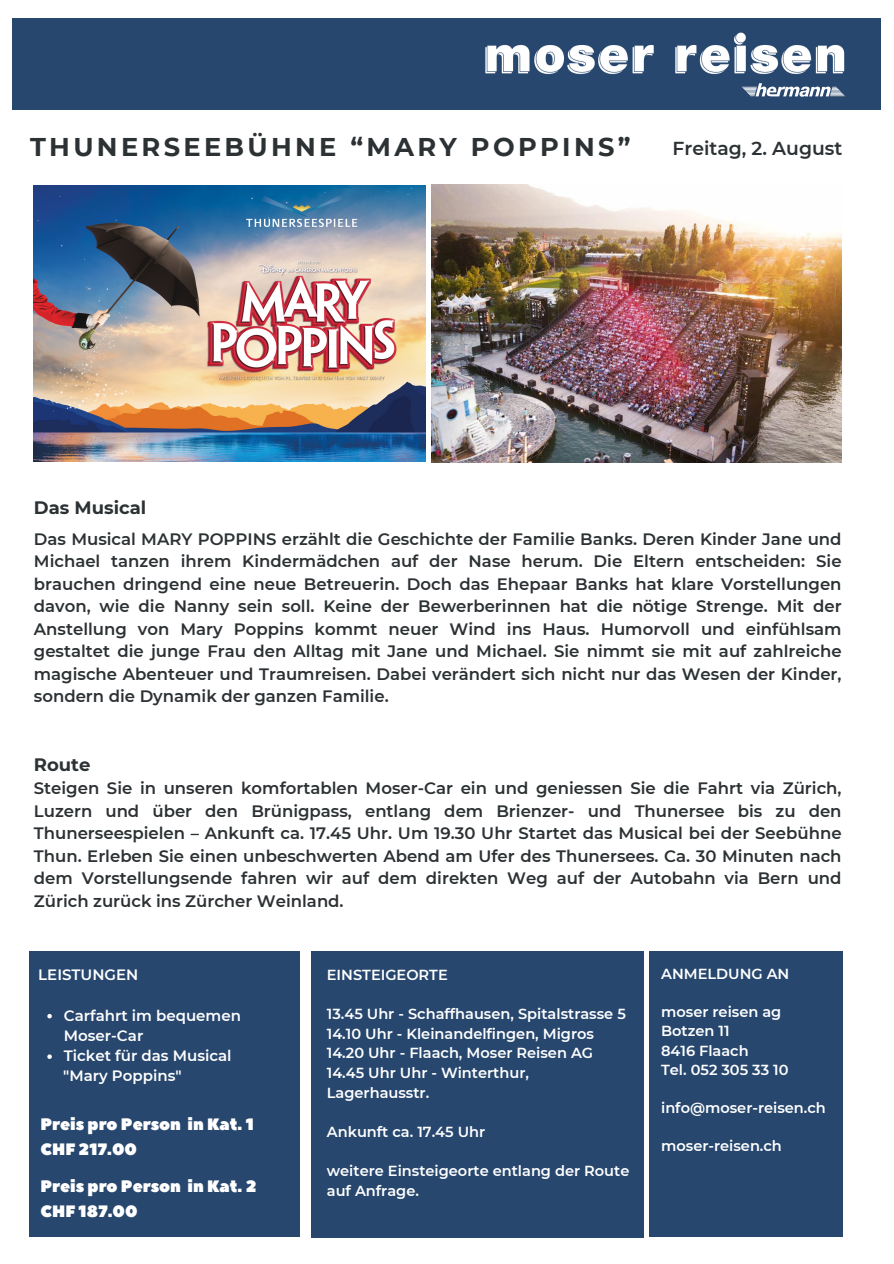
<style>
.page{position:relative;width:894px;height:1264px;background:#fff}
.page>*{position:absolute;margin:0;border:0;box-sizing:border-box;transform-origin:0 0}
.t1{font:700 25.65px "Montserrat";letter-spacing:.13em;color:#2c3134}
.t2{font:600 18.75px "Montserrat";color:#2c3134}
.t3{font:700 18px "Montserrat";color:#2c3134}
.t4{font:600 16.5px/22.5px "Montserrat";color:#2c3134;text-align:justify}
.t5{font:16.5px "Peace Sans";color:#fff}
.t6{font:600 15px/20.2px "Montserrat";color:#fff}
.t7{font:600 14.55px/19.6px "Montserrat";color:#fff}
</style>
<div class="page">
<div style="left:29px;top:951px;width:270px;height:285px;background:#27476e"></div>
<div style="left:311px;top:951px;width:332px;height:286px;background:#27476e"></div>
<div style="left:649px;top:951px;width:193px;height:285px;background:#27476e"></div>
<div style="left:13px;top:19px;width:867px;height:91px;background:#27476e"></div>
<img style="left:431px;top:184px;width:410px;height:278px">
<img style="left:34px;top:185px;width:391px;height:277px">
<svg style="left:47px;top:1013px;width:5px;height:5px"></svg>
<svg style="left:47px;top:1054px;width:5px;height:4px"></svg>
<p class="t1" style="left:30px;top:131px;width:602px">THUNERSEEBÜHNE “MARY POPPINS”</p>
<p class="t2" style="left:672px;top:137px;width:171px">Freitag, 2. August</p>
<p class="t3" style="left:34px;top:496px;width:114px">Das Musical</p>
<p class="t4" style="left:34px;top:527px;width:809px">Das Musical MARY POPPINS erzählt die Geschichte der Familie Banks. Deren Kinder Jane und Michael tanzen ihrem Kindermädchen auf der Nase herum. Die Eltern entscheiden: Sie brauchen dringend eine neue Betreuerin. Doch das Ehepaar Banks hat klare Vorstellungen davon, wie die Nanny sein soll. Keine der Bewerberinnen hat die nötige Strenge. Mit der Anstellung von Mary Poppins kommt neuer Wind ins Haus. Humorvoll und einfühlsam gestaltet die junge Frau den Alltag mit Jane und Michael. Sie nimmt sie mit auf zahlreiche magische Abenteuer und Traumreisen. Dabei verändert sich nicht nur das Wesen der Kinder, sondern die Dynamik der ganzen Familie.</p>
<p class="t3" style="left:34px;top:753px;width:58px">Route</p>
<p class="t4" style="left:34px;top:777px;width:809px">Steigen Sie in unseren komfortablen Moser-Car ein und geniessen Sie die Fahrt via Zürich, Luzern und über den Brünigpass, entlang dem Brienzer- und Thunersee bis zu den Thunerseespielen – Ankunft ca. 17.45 Uhr. Um 19.30 Uhr Startet das Musical bei der Seebühne Thun. Erleben Sie einen unbeschwerten Abend am Ufer des Thunersees. Ca. 30 Minuten nach dem Vorstellungsende fahren wir auf dem direkten Weg auf der Autobahn via Bern und Zürich zurück ins Zürcher Weinland.</p>
<h2 class="t6" style="left:38px;top:964px;width:102px">LEISTUNGEN</h2>
<h4 class="t6" style="left:64px;top:1005px;width:179px">Carfahrt im bequemen<br>Moser-Car</h4>
<h4 class="t6" style="left:64px;top:1045px;width:169px">Ticket für das Musical</h4>
<p class="t6" style="left:63px;top:1065px;width:120px">"Mary Poppins"</p>
<p class="t5" style="left:41px;top:1113px;width:215px">Preis pro Person in Kat. 1</p>
<p class="t5" style="left:41px;top:1138px;width:98px">CHF 217.00</p>
<p class="t5" style="left:41px;top:1175px;width:217px">Preis pro Person in Kat. 2</p>
<h6 class="t5" style="left:41px;top:1200px;width:99px">CHF 187.00</h6>
<h3 class="t7" style="left:327px;top:964px;width:122px">EINSTEIGEORTE</h3>
<p class="t7" style="left:327px;top:1004px;width:300px">13.45 Uhr - Schaffhausen, Spitalstrasse 5</p>
<p class="t7" style="left:327px;top:1023px;width:269px">14.10 Uhr - Kleinandelfingen, Migros</p>
<h4 class="t7" style="left:327px;top:1043px;width:268px">14.20 Uhr - Flaach, Moser Reisen AG</h4>
<h5 class="t7" style="left:327px;top:1062px;width:203px">14.45 Uhr Uhr - Winterthur,<br>Lagerhausstr.</h5>
<h5 class="t7" style="left:327px;top:1121px;width:160px">Ankunft ca. 17.45 Uhr</h5>
<p class="t7" style="left:327px;top:1161px;width:304px">weitere Einsteigeorte entlang der Route auf Anfrage.</p>
<h6 class="t7" style="left:661px;top:964px;width:130px">ANMELDUNG AN</h6>
<p class="t7" style="left:661px;top:1002px;width:122px">moser reisen ag</p>
<p class="t7" style="left:661px;top:1021px;width:70px">Botzen 11</p>
<p class="t7" style="left:661px;top:1040px;width:89px">8416 Flaach</p>
<p class="t7" style="left:661px;top:1059px;width:129px">Tel. 052 305 33 10</p>
<p class="t7" style="left:661px;top:1097px;width:166px">info@moser-reisen.ch</p>
<p class="t7" style="left:661px;top:1136px;width:122px">moser-reisen.ch</p>
</div>
